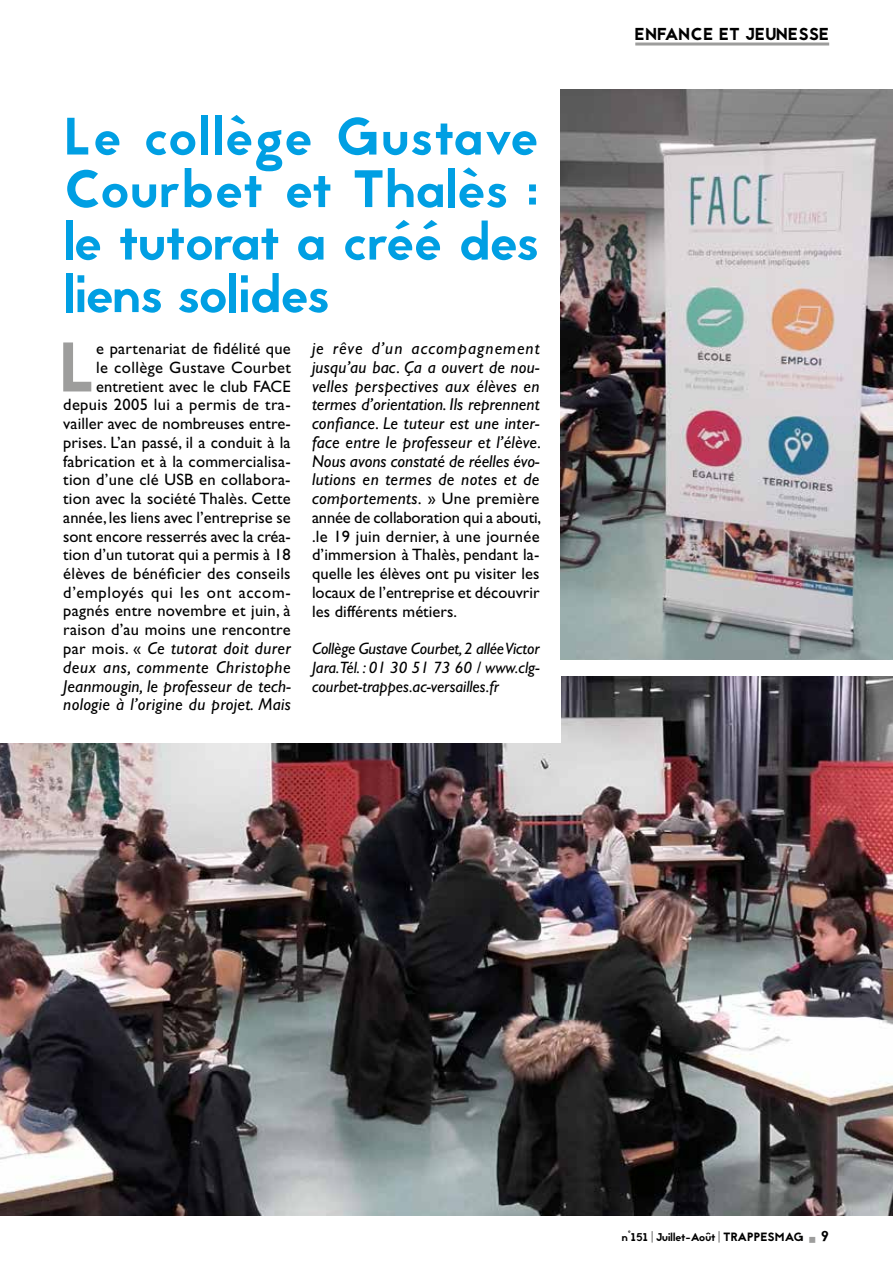
<style>
.page{position:relative;width:893px;height:1263px;background:#fff}
.page>*{position:absolute;margin:0;border:0;box-sizing:border-box;transform-origin:0 0}
.t1{font:70.05px "Jaapokki";color:#9d9d9c}
.t2{font:52.5px/52.5px "Jaapokki";color:#009fe3;text-align:justify}
.t3{font:italic 17.25px/18.8px "Gill Sans Std";letter-spacing:.02em;color:#000;text-align:justify}
.t4{font:17.25px "Jaapokki";letter-spacing:.01em;color:#000}
.t5{font:16.5px/18.8px "Gill Sans Std";letter-spacing:.01em;color:#000;text-align:right}
.t6{font:italic 16.5px/18.8px "Gill Sans Std";color:#000;text-align:justify}
.t7{font:11.25px "Jaapokki";color:#000}
.s1{font-style:normal;font-size:16.5px}
.s2{font-size:12px}
.s3{font-size:14.25px}
</style>
<div class="page">
<svg style="left:651px;top:1231px;width:2px;height:11px"></svg>
<svg style="left:718px;top:1231px;width:2px;height:11px"></svg>
<hr style="left:635px;top:43px;width:194px;height:3px;background:#9d9d9c">
<img style="left:0;top:676px;width:893px;height:539px">
<div style="left:0;top:438px;width:560px;height:304px;background:#fff"></div>
<img style="left:561px;top:89px;width:332px;height:570px">
<h2 class="t2" style="left:64px;top:111px;width:476px">Le collège Gustave Courbet et Thalès : le tutorat a créé des liens solides</h2>
<h1 class="t1" style="left:59px;top:319px;width:39px">L</h1>
<p class="t3" style="left:312px;top:339px;width:231px">je rêve d’un accompagnement jusqu’au bac. Ça a ouvert de nou&shy;velles perspectives aux élèves en termes d’orientation. Ils reprennent confiance. Le tuteur est une inter&shy;face entre le professeur et l’élève.<br>Nous avons constaté de réelles évo&shy;lutions en termes de notes et de comportements. <span class="s1">» Une première</span></p>
<p class="t5" style="left:312px;top:508px;width:231px;text-align:justify">année de collaboration qui a abouti, .le 19 juin dernier, à une journée d’immersion à Thalès, pendant la&shy;quelle les élèves ont pu visiter les locaux de l’entreprise et découvrir les différents métiers.</p>
<p class="t6" style="left:312px;top:639px;width:229px">Collège Gustave Courbet, 2 allée Victor Jara.Tél. : 01 30 51 73 60 / www.clg&shy;courbet-trappes.ac-versailles.fr</p>
<p class="t5" style="left:63px;top:339px;width:229px">e partenariat de fidélité que<br>le collège Gustave Courbet entretient avec le club FACE depuis 2005 lui a permis de tra&shy;vailler avec de nombreuses entre&shy;prises. L’an passé, il a conduit à la fabrication et à la commercialisa&shy;tion d’une clé USB en collabora&shy;tion avec la société Thalès. Cette année, les liens avec l’entreprise se sont encore resserrés avec la créa&shy;tion d’un tutorat qui a permis à 18 élèves de bénéficier des conseils d’employés qui les ont accom&shy;pagnés entre novembre et juin, à raison d’au moins une rencontre</p>
<p class="t3" style="left:63px;top:639px;width:229px"><span class="s1">par mois. «</span> Ce tutorat doit durer deux ans, commente Christophe Jeanmougin, le professeur de tech&shy;nologie à l’origine du projet. Mais</p>
<p class="t4" style="left:634px;top:22px;width:196px">ENFANCE ET JEUNESSE</p>
<p class="t7" style="left:622px;top:1229px;width:209px">n°151 Juillet-Août <span class="s2">TRAPPESMAG</span> <span class="s3">9</span></p>
</div>
